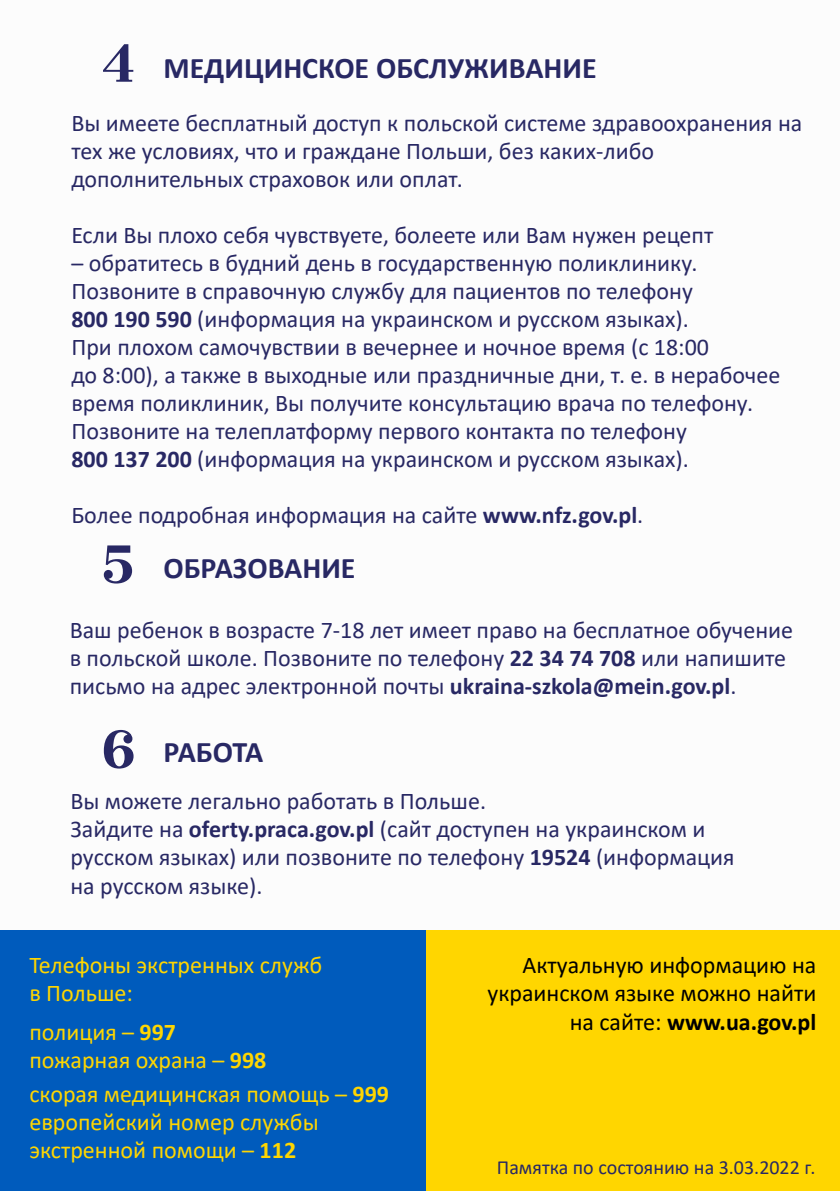
<style>
.page{position:relative;width:840px;height:1191px;background:#fff}
.page>*{position:absolute;margin:0;border:0;box-sizing:border-box;transform-origin:0 0}
.t1{font:700 56px "Brygada 1918";color:#282864}
.t2{font:700 30px "Calibri";color:#282864}
.t3{font:24px/28px "Calibri";color:#282864}
.t4{font:24px/28px "Calibri";color:#ffd600}
.t5{font:24px/28.8px "Calibri";color:#000;text-align:right}
.t6{font:20px "Calibri";color:#282864}
.s1{font-family:"Brygada 1918";font-size:56px}
.s2{font-weight:700}
</style>
<div class="page">
<div style="left:0;top:930px;width:839px;height:261px;background:#ffd600"></div>
<div style="left:0;top:930px;width:425px;height:261px;background:#005bbc"></div>
<p class="t2" style="left:101px;top:47px;width:496px"><span class="s1">4</span> МЕДИЦИНСКОЕ ОБСЛУЖИВАНИЕ</p>
<p class="t3" style="left:71px;top:108px;width:732px">Вы имеете бесплатный доступ к польской системе здравоохранения на тех же условиях, что и граждане Польши, без каких-либо дополнительных страховок или оплат.</p>
<p class="t3" style="left:71px;top:220px;width:643px">Если Вы плохо себя чувствуете, болеете или Вам нужен рецепт</p>
<p class="t3" style="left:71px;top:248px;width:710px">– обратитесь в будний день в государственную поликлинику.<br>Позвоните в справочную службу для пациентов по телефону<br><span class="s2">800 190 590</span> (информация на украинском и русском языках).<br>При плохом самочувствии в вечернее и ночное время (с 18:00<br>до 8:00), а также в выходные или праздничные дни, т. е. в нерабочее время поликлиник, Вы получите консультацию врача по телефону.<br>Позвоните на телеплатформу первого контакта по телефону<br><span class="s2">800 137 200</span> (информация на украинском и русском языках).</p>
<p class="t3" style="left:71px;top:500px;width:573px">Более подробная информация на сайте <span class="s2">www.nfz.gov.pl</span>.</p>
<h1 class="t1" style="left:101px;top:532px;width:35px">5</h1>
<p class="t2" style="left:163px;top:546px;width:193px">ОБРАЗОВАНИЕ</p>
<p class="t3" style="left:70px;top:615px;width:724px">Ваш ребенок в возрасте 7-18 лет имеет право на бесплатное обучение в польской школе. Позвоните по телефону <span class="s2">22 34 74 708</span> или напишите письмо на адрес электронной почты <span class="s2">ukraina-szkola@mein.gov.pl</span>.</p>
<h1 class="t1" style="left:101px;top:717px;width:36px">6</h1>
<p class="t2" style="left:163px;top:730px;width:101px">РАБОТА</p>
<p class="t3" style="left:70px;top:787px;width:665px">Вы можете легально работать в Польше.<br>Зайдите на <span class="s2">oferty.praca.gov.pl</span> (сайт доступен на украинском и русском языках) или позвоните по телефону <span class="s2">19524</span> (информация на русском языке).</p>
<p class="t4" style="left:29px;top:950px;width:294px">Телефоны экстренных служб в Польше:</p>
<p class="t4" style="left:29px;top:1017px;width:238px">полиция – <span class="s2">997 </span>пожарная охрана – <span class="s2">998</span></p>
<p class="t4" style="left:29px;top:1079px;width:361px">скорая медицинская помощь – <span class="s2">999 </span>европейский номер службы экстренной помощи – <span class="s2">112</span></p>
<p class="t5" style="left:487px;top:949px;width:330px">Актуальную информацию на украинском языке можно найти на сайте: <span class="s2">www.ua.gov.pl</span></p>
<p class="t6" style="left:496px;top:1153px;width:320px">Памятка по состоянию на 3.03.2022 г.</p>
</div>
